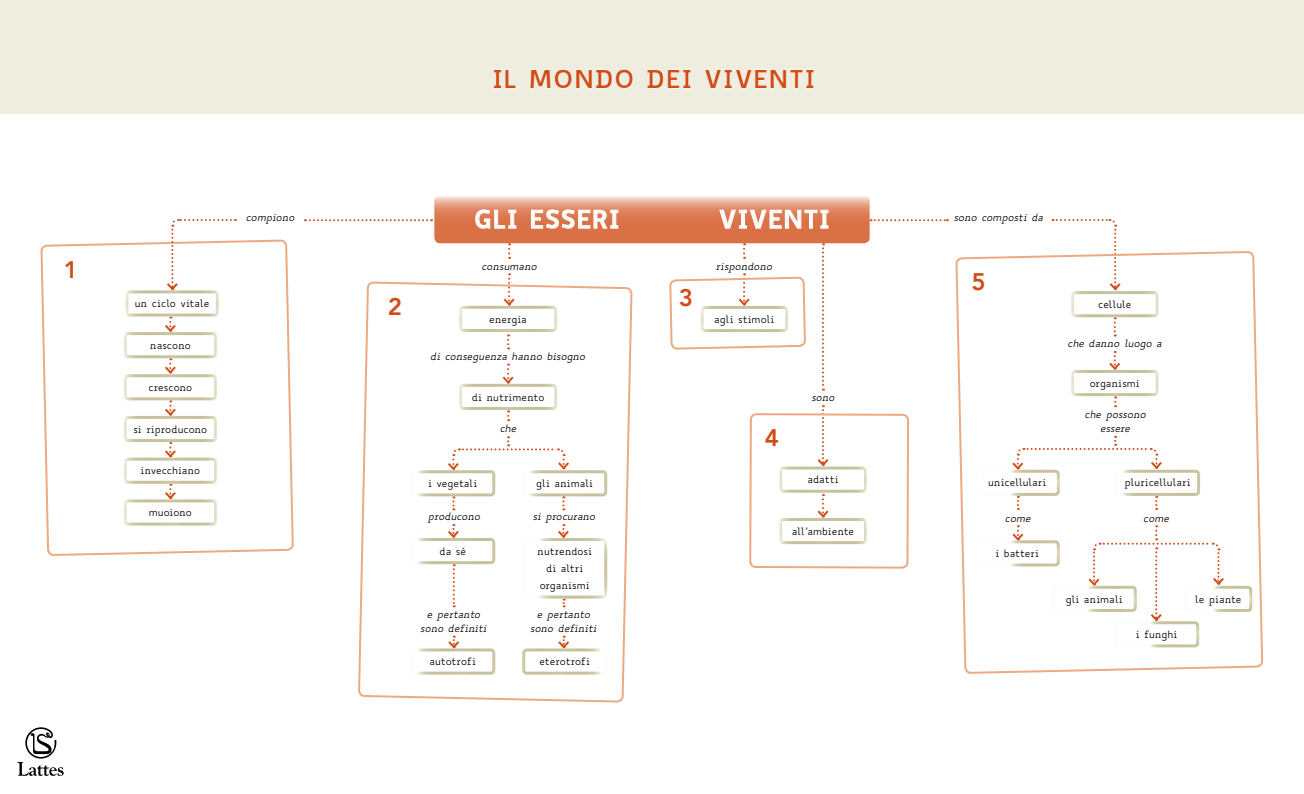
<style>
.page{position:relative;width:1304px;height:794px;background:#fff}
.page>*{position:absolute;margin:0;border:0;box-sizing:border-box;transform-origin:0 0}
.t1{font:700 24px "Biancoenero";letter-spacing:.015em;color:#d14d18}
.t2{font:700 24px "Biancoenero";letter-spacing:.015em;color:#fff}
.t3{font:800 24px "Avenir";color:#d14d18}
.t4{font:10px/17px "Biancoenero";letter-spacing:-.01em;color:#000;text-align:center}
.t5{font:italic 10px/14px "Biancoenero";letter-spacing:-.02em;color:#000;text-align:center}
</style>
<div class="page">
<div style="left:0;top:0;width:1304px;height:113px;background:#efede0"></div>
<svg style="left:493px;top:69px;width:23px;height:20px"></svg>
<svg style="left:530px;top:69px;width:103px;height:20px"></svg>
<svg style="left:647px;top:69px;width:44px;height:20px"></svg>
<svg style="left:705px;top:69px;width:43px;height:20px"></svg>
<svg style="left:41px;top:240px;width:253px;height:316px"></svg>
<svg style="left:17px;top:727px;width:47px;height:49px"></svg>
<svg style="left:165px;top:219px;width:71px;height:73px"></svg>
<svg style="left:1053px;top:219px;width:65px;height:32px"></svg>
<svg style="left:305px;top:219px;width:51px;height:2px"></svg>
<svg style="left:910px;top:219px;width:38px;height:2px"></svg>
<svg style="left:163px;top:358px;width:15px;height:16px"></svg>
<svg style="left:163px;top:316px;width:15px;height:16px"></svg>
<svg style="left:163px;top:400px;width:15px;height:16px"></svg>
<svg style="left:163px;top:442px;width:15px;height:15px"></svg>
<svg style="left:163px;top:484px;width:15px;height:15px"></svg>
<div style="left:127px;top:292px;width:90px;height:23px;background:#fff;border-radius:3px"></div>
<div style="left:125px;top:290px;width:94px;height:26px;border:3px solid #fff;border-radius:3px"></div>
<div style="left:125px;top:333px;width:91px;height:24px;background:#fff;border-radius:3px"></div>
<div style="left:124px;top:332px;width:93px;height:26px;border:3px solid #fff;border-radius:3px"></div>
<div style="left:125px;top:376px;width:91px;height:23px;background:#fff;border-radius:3px"></div>
<div style="left:124px;top:374px;width:93px;height:26px;border:3px solid #fff;border-radius:3px"></div>
<div style="left:125px;top:417px;width:91px;height:23px;background:#fff;border-radius:3px"></div>
<div style="left:124px;top:416px;width:93px;height:26px;border:3px solid #fff;border-radius:3px"></div>
<div style="left:125px;top:459px;width:91px;height:23px;background:#fff;border-radius:3px"></div>
<div style="left:124px;top:457px;width:93px;height:27px;border:3px solid #fff;border-radius:3px"></div>
<div style="left:125px;top:501px;width:91px;height:23px;background:#fff;border-radius:3px"></div>
<div style="left:124px;top:499px;width:93px;height:26px;border:3px solid #fff;border-radius:3px"></div>
<svg style="left:434px;top:195px;width:436px;height:48px;background:#e08966"></svg>
<svg style="left:62px;top:259px;width:13px;height:21px"></svg>
<svg style="left:357px;top:113px;width:276px;height:590px"></svg>
<svg style="left:670px;top:113px;width:78px;height:237px"></svg>
<svg style="left:748px;top:69px;width:162px;height:500px"></svg>
<svg style="left:956px;top:252px;width:306px;height:422px"></svg>
<h1 class="t3" style="left:64px;top:251px;width:16px">1</h1>
<h1 class="t1" style="left:492px;top:58px;width:325px">IL MONDO DEI VIVENTI</h1>
<p class="t4" style="left:135px;top:295px;width:76px">un ciclo vitale</p>
<p class="t4" style="left:150px;top:336px;width:42px">nascono</p>
<p class="t4" style="left:148px;top:378px;width:45px">crescono</p>
<p class="t4" style="left:133px;top:420px;width:75px">si riproducono</p>
<p class="t4" style="left:140px;top:462px;width:61px">invecchiano</p>
<p class="t4" style="left:149px;top:504px;width:45px">muoiono</p>
<h1 class="t2" style="left:474px;top:198px;width:147px">GLI ESSERI</h1>
<h1 class="t2" style="left:718px;top:198px;width:113px">VIVENTI</h1>
<p class="t5" style="left:246px;top:211px;width:50px">compiono</p>
<p class="t5" style="left:954px;top:211px;width:91px">sono composti da</p>
<p class="t5" style="left:481px;top:259px;width:57px">consumano</p>
<p class="t5" style="left:716px;top:259px;width:58px">rispondono</p>
<h1 class="t3" style="left:388px;top:287px;width:16px">2</h1>
<h1 class="t3" style="left:679px;top:279px;width:16px">3</h1>
<p class="t4" style="left:489px;top:310px;width:39px">energia</p>
<p class="t5" style="left:430px;top:349px;width:157px">di conseguenza hanno bisogno</p>
<p class="t4" style="left:472px;top:388px;width:74px">di nutrimento</p>
<p class="t4" style="left:428px;top:474px;width:51px">i vegetali</p>
<p class="t5" style="left:500px;top:421px;width:18px">che</p>
<p class="t4" style="left:536px;top:474px;width:58px">gli animali</p>
<p class="t4" style="left:714px;top:310px;width:62px">agli stimoli</p>
<h1 class="t3" style="left:765px;top:419px;width:16px">4</h1>
<p class="t5" style="left:811px;top:390px;width:25px">sono</p>
<p class="t4" style="left:807px;top:471px;width:33px">adatti</p>
<h1 class="t3" style="left:971px;top:263px;width:16px">5</h1>
<p class="t4" style="left:988px;top:474px;width:60px">unicellulari</p>
<p class="t4" style="left:1098px;top:296px;width:35px">cellule</p>
<p class="t5" style="left:1068px;top:336px;width:96px">che danno luogo a</p>
<p class="t4" style="left:1090px;top:374px;width:52px">organismi</p>
<p class="t5" style="left:1085px;top:407px;width:63px">che possono essere</p>
<p class="t4" style="left:1124px;top:474px;width:68px">pluricellulari</p>
<p class="t5" style="left:428px;top:509px;width:54px">producono</p>
<p class="t5" style="left:533px;top:509px;width:64px">si procurano</p>
<p class="t4" style="left:439px;top:542px;width:28px">da sé</p>
<p class="t5" style="left:420px;top:607px;width:68px">e pertanto sono definiti</p>
<p class="t4" style="left:537px;top:542px;width:56px">nutrendosi di altri organismi</p>
<p class="t5" style="left:530px;top:607px;width:68px">e pertanto sono definiti</p>
<p class="t4" style="left:430px;top:653px;width:48px">autotrofi</p>
<p class="t4" style="left:539px;top:653px;width:52px">eterotrofi</p>
<p class="t4" style="left:792px;top:522px;width:64px">all’ambiente</p>
<p class="t5" style="left:1005px;top:511px;width:27px">come</p>
<p class="t5" style="left:1143px;top:511px;width:27px">come</p>
<p class="t4" style="left:995px;top:545px;width:45px">i batteri</p>
<p class="t4" style="left:1066px;top:590px;width:58px">gli animali</p>
<p class="t4" style="left:1195px;top:590px;width:48px">le piante</p>
<p class="t4" style="left:1136px;top:625px;width:43px">i funghi</p>
</div>
